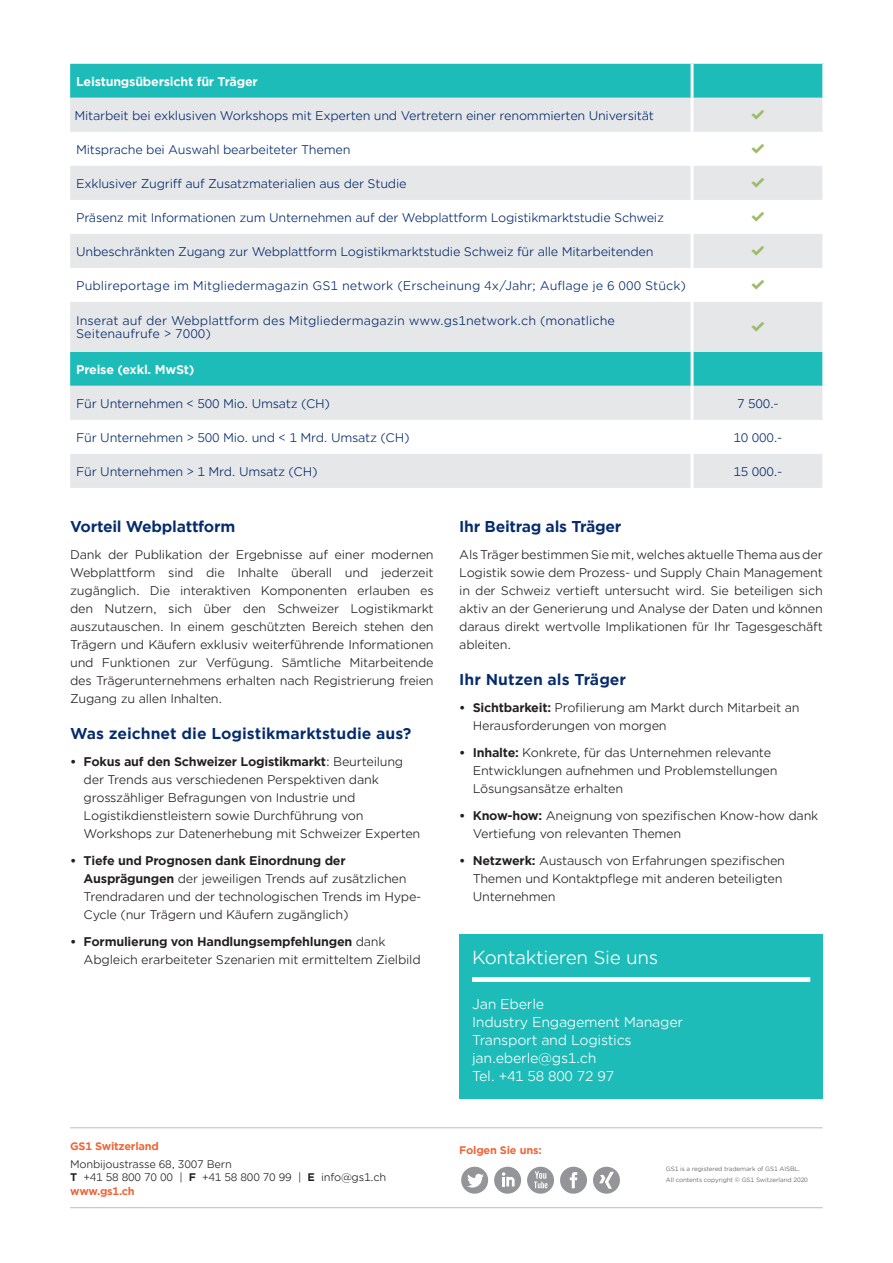
<style>
.page{position:relative;width:893px;height:1263px;background:#fff}
.page>*{position:absolute;margin:0;border:0;box-sizing:border-box;transform-origin:0 0}
.t1{font:18px "Gotham Office";letter-spacing:-.02em;color:#fff}
.t2{font:700 15px "Gotham Office";letter-spacing:-.01em;color:#052b6c}
.t3{font:13.5px/18px "Gotham Office";letter-spacing:-.02em;color:#fff}
.t4{font:12px/18px "Gotham Office";letter-spacing:-.02em;color:#231f20}
.t5{font:12px "Gotham Office";letter-spacing:-.02em;color:#052b6c}
.t6{font:12px/13.5px "Gotham Office";color:#052b6c}
.t7{font:700 12px "Gotham Office";letter-spacing:-.02em;color:#fff}
.t8{font:10.5px/13.5px "Gotham Office";letter-spacing:-.02em;color:#231f20}
.t9{font:700 10.5px "Gotham Office";letter-spacing:-.02em;color:#f16232}
.t10{font:6px/10.5px "Gotham Office";letter-spacing:-.02em;color:#57585a}
.s1{font-weight:700}
.s2{font-weight:700;color:#f16232}
</style>
<div class="page">
<hr style="left:70px;top:1127px;width:753px;height:1px;background:#bcbdc0">
<hr style="left:70px;top:1207px;width:753px;height:1px;background:#bcbdc0">
<div style="left:461px;top:1167px;width:27px;height:26px;background:#939598;border-radius:50%"></div>
<svg style="left:467px;top:1174px;width:17px;height:13px"></svg>
<div style="left:494px;top:1167px;width:27px;height:26px;background:#939598;border-radius:50%"></div>
<svg style="left:502px;top:1172px;width:13px;height:14px"></svg>
<div style="left:527px;top:1167px;width:27px;height:26px;background:#939598;border-radius:50%"></div>
<svg style="left:534px;top:1171px;width:13px;height:17px"></svg>
<div style="left:560px;top:1167px;width:27px;height:26px;background:#939598;border-radius:50%"></div>
<svg style="left:570px;top:1172px;width:7px;height:16px"></svg>
<div style="left:593px;top:1167px;width:27px;height:26px;background:#939598;border-radius:50%"></div>
<svg style="left:599px;top:1172px;width:15px;height:17px"></svg>
<div style="left:70px;top:64px;width:752px;height:34px;background:#1dbcb8"></div>
<svg style="left:70px;top:98px;width:752px;height:390px;fill:#e6e7e9"></svg>
<hr style="left:691px;top:64px;width:3px;height:34px;background:#fff">
<hr style="left:691px;top:98px;width:3px;height:34px;background:#fff">
<hr style="left:691px;top:132px;width:3px;height:34px;background:#fff">
<hr style="left:691px;top:166px;width:3px;height:34px;background:#fff">
<hr style="left:691px;top:200px;width:3px;height:34px;background:#fff">
<hr style="left:691px;top:234px;width:3px;height:34px;background:#fff">
<hr style="left:691px;top:268px;width:3px;height:34px;background:#fff">
<hr style="left:691px;top:302px;width:3px;height:50px;background:#fff">
<hr style="left:691px;top:352px;width:3px;height:34px;background:#fff">
<hr style="left:691px;top:386px;width:3px;height:34px;background:#fff">
<hr style="left:691px;top:420px;width:3px;height:34px;background:#fff">
<hr style="left:691px;top:454px;width:3px;height:34px;background:#fff">
<div style="left:459px;top:935px;width:364px;height:108px;background:#1dbcb8"></div>
<div style="left:459px;top:985px;width:364px;height:113px;background:#1dbcb8"></div>
<div style="left:472px;top:977px;width:338px;height:5px;background:#fff"></div>
<svg style="left:752px;top:110px;width:12px;height:10px"></svg>
<svg style="left:752px;top:144px;width:12px;height:10px"></svg>
<svg style="left:752px;top:178px;width:12px;height:10px"></svg>
<svg style="left:752px;top:212px;width:12px;height:10px"></svg>
<svg style="left:752px;top:246px;width:12px;height:10px"></svg>
<svg style="left:752px;top:280px;width:12px;height:10px"></svg>
<svg style="left:752px;top:322px;width:12px;height:10px"></svg>
<p class="t7" style="left:76px;top:73px;width:183px">Leistungsübersicht für Träger</p>
<p class="t5" style="left:74px;top:107px;width:581px">Mitarbeit bei exklusiven Workshops mit Experten und Vertretern einer renommierten Universität</p>
<p class="t5" style="left:76px;top:141px;width:276px">Mitsprache bei Auswahl bearbeiteter Themen</p>
<p class="t5" style="left:76px;top:175px;width:332px">Exklusiver Zugriff auf Zusatzmaterialien aus der Studie</p>
<p class="t5" style="left:76px;top:209px;width:589px">Präsenz mit Informationen zum Unternehmen auf der Webplattform Logistikmarktstudie Schweiz</p>
<p class="t5" style="left:76px;top:243px;width:579px">Unbeschränkten Zugang zur Webplattform Logistikmarktstudie Schweiz für alle Mitarbeitenden</p>
<p class="t6" style="left:76px;top:278px;width:611px">Publireportage im Mitgliedermagazin GS1 network (Erscheinung 4x/Jahr; Auflage je 6 000 Stück)</p>
<p class="t6" style="left:76px;top:313px;width:540px">Inserat auf der Webplattform des Mitgliedermagazin www.gs1network.ch (monatliche<br>Seitenaufrufe &gt; 7000)</p>
<p class="t7" style="left:76px;top:361px;width:120px">Preise (exkl. MwSt)</p>
<p class="t5" style="left:76px;top:395px;width:255px">Für Unternehmen &lt; 500 Mio. Umsatz (CH)</p>
<p class="t5" style="left:737px;top:395px;width:43px">7 500.-</p>
<p class="t5" style="left:76px;top:429px;width:335px">Für Unternehmen &gt; 500 Mio. und &lt; 1 Mrd. Umsatz (CH)</p>
<p class="t5" style="left:733px;top:429px;width:50px">10 000.-</p>
<p class="t5" style="left:76px;top:463px;width:243px">Für Unternehmen &gt; 1 Mrd. Umsatz (CH)</p>
<p class="t5" style="left:733px;top:463px;width:50px">15 000.-</p>
<p class="t2" style="left:70px;top:516px;width:167px">Vorteil Webplattform</p>
<p class="t4" style="left:70px;top:545px;width:365px;text-align:justify">Dank der Publikation der Ergebnisse auf einer modernen Webplattform sind die Inhalte überall und jederzeit zugänglich. Die interaktiven Komponenten erlauben es den Nutzern, sich über den Schweizer Logistikmarkt auszutauschen. In einem geschützten Bereich stehen den Trägern und Käufern exklusiv weiterführende Informationen und Funktionen zur Verfügung. Sämtliche Mitarbeitende des Trägerunternehmens erhalten nach Registrierung freien Zugang zu allen Inhalten.</p>
<p class="t2" style="left:70px;top:723px;width:343px">Was zeichnet die Logistikmarktstudie aus?</p>
<p class="t4" style="left:84px;top:752px;width:338px;text-indent:-14px"><span class="s1">• Fokus auf den Schweizer Logistikmarkt</span>: Beurteilung der Trends aus verschiedenen Perspektiven dank grosszähliger Befragungen von Industrie und Logistikdienstleistern sowie Durchführung von Workshops zur Datenerhebung mit Schweizer Experten</p>
<p class="t4" style="left:84px;top:851px;width:339px;text-indent:-14px"><span class="s1">• Tiefe und Prognosen dank Einordnung der Ausprägungen</span> der jeweiligen Trends auf zusätzlichen Trendradaren und der technologischen Trends im Hype-Cycle (nur Trägern und Käufern zugänglich)</p>
<p class="t4" style="left:84px;top:932px;width:339px;text-indent:-14px"><span class="s1">• Formulierung von Handlungsempfehlungen</span> dank<br>Abgleich erarbeiteter Szenarien mit ermitteltem Zielbild</p>
<p class="t9" style="left:70px;top:1139px;width:90px">GS1 Switzerland</p>
<p class="t8" style="left:70px;top:1157px;width:318px">Monbijoustrasse 68, 3007 Bern<br><span class="s1">T</span> +41 58 800 70 00 | <span class="s1">F</span> +41 58 800 70 99 | <span class="s1">E</span> info@gs1.ch <span class="s2">www.gs1.ch</span></p>
<p class="t2" style="left:459px;top:516px;width:164px">Ihr Beitrag als Träger</p>
<p class="t4" style="left:459px;top:545px;width:365px;text-align:justify">Als Träger bestimmen Sie mit, welches aktuelle Thema aus der Logistik sowie dem Prozess- und Supply Chain Management in der Schweiz vertieft untersucht wird. Sie beteiligen sich aktiv an der Generierung und Analyse der Daten und können daraus direkt wertvolle Implikationen für Ihr Tagesgeschäft ableiten.</p>
<p class="t2" style="left:459px;top:669px;width:168px">Ihr Nutzen als Träger</p>
<p class="t4" style="left:473px;top:698px;width:328px;text-indent:-14px"><span class="s1">• Sichtbarkeit:</span> Profilierung am Markt durch Mitarbeit an<br>Herausforderungen von morgen</p>
<p class="t4" style="left:473px;top:743px;width:306px;text-indent:-14px"><span class="s1">• Inhalte:</span> Konkrete, für das Unternehmen relevante<br>Entwicklungen aufnehmen und Problemstellungen<br>Lösungsansätze erhalten</p>
<p class="t4" style="left:473px;top:806px;width:347px;text-indent:-14px"><span class="s1">• Know-how:</span> Aneignung von spezifischen Know-how dank<br>Vertiefung von relevanten Themen</p>
<p class="t4" style="left:473px;top:851px;width:314px;text-indent:-14px"><span class="s1">• Netzwerk:</span> Austausch von Erfahrungen spezifischen<br>Themen und Kontaktpflege mit anderen beteiligten<br>Unternehmen</p>
<h1 class="t1" style="left:472px;top:945px;width:188px">Kontaktieren Sie uns</h1>
<p class="t3" style="left:472px;top:994px;width:213px">Jan Eberle<br>Industry Engagement Manager<br>Transport and Logistics jan.eberle@gs1.ch<br>Tel. +41 58 800 72 97</p>
<p class="t9" style="left:459px;top:1143px;width:84px">Folgen Sie uns:</p>
<p class="t10" style="left:666px;top:1164px;width:144px">GS1 is a registered trademark of GS1 AISBL.<br>All contents copyright © GS1 Switzerland 2020</p>
</div>
